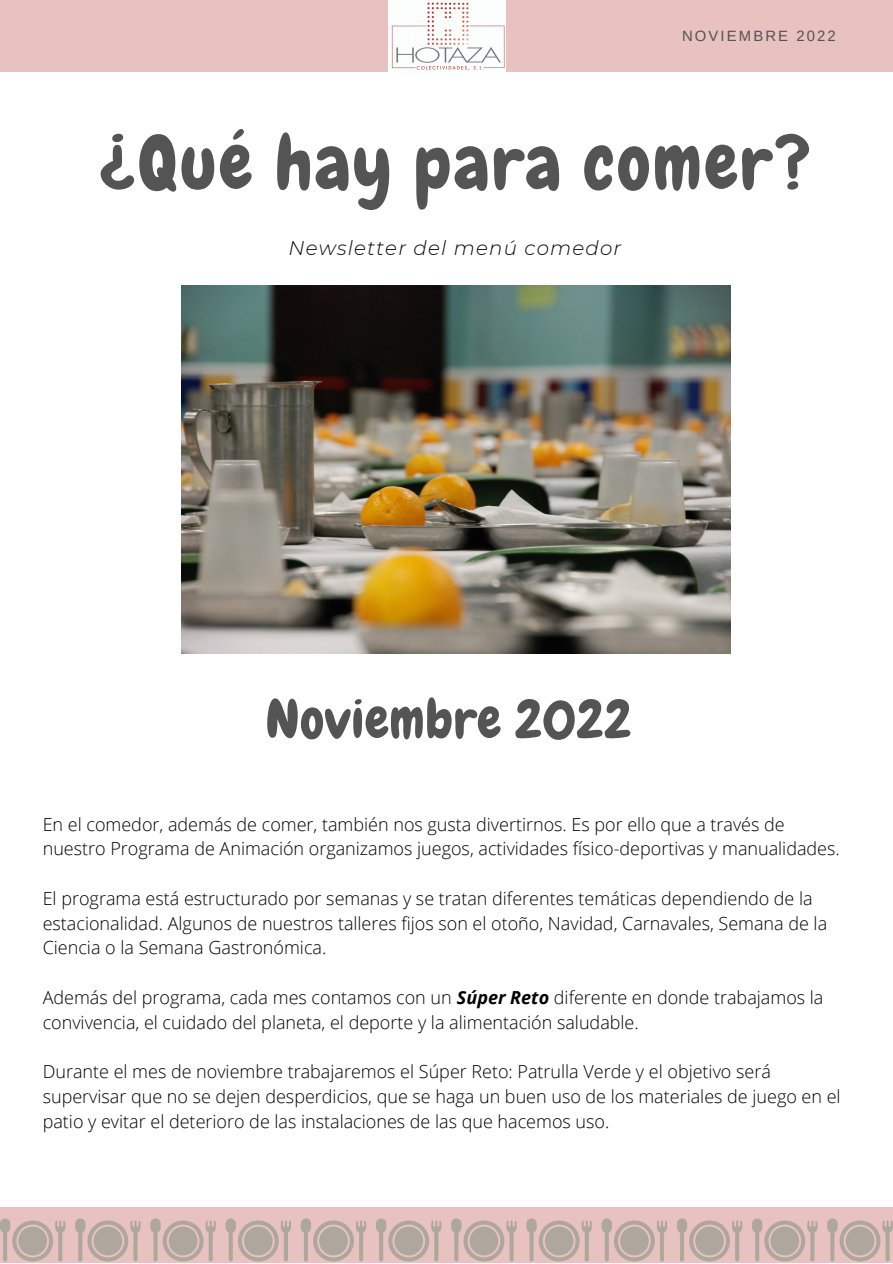
<style>
.page{position:relative;width:893px;height:1264px;background:#fff}
.page>*{position:absolute;margin:0;border:0;box-sizing:border-box;transform-origin:0 0}
.t1{font:75px "Chewy";letter-spacing:.03em;color:#545454}
.t2{font:53.7px "Chewy";letter-spacing:.01em;color:#545454}
.t3{font:italic 300 19.8px "Montserrat";letter-spacing:.06em;color:#0a0a0a}
.t4{font:300 18px/24.8px "Open Sans";color:#000}
.t5{font:14.85px "Arimo";letter-spacing:.14em;color:#545454}
.s1{font-weight:700;font-style:italic}
</style>
<div class="page">
<div style="left:0;top:0;width:892px;height:72px;background:#e8c1c1"></div>
<div style="left:0;top:1207px;width:892px;height:55px;background:#e8c1c1"></div>
<img style="left:181px;top:285px;width:549px;height:368px">
<svg style="left:0;top:1218px;width:592px;height:43px"></svg>
<svg style="left:601px;top:1218px;width:291px;height:43px"></svg>
<img style="left:388px;top:0;width:117px;height:72px">
<p class="t5" style="left:682px;top:28px;width:155px">NOVIEMBRE 2022</p>
<h1 class="t1" style="left:99px;top:115px;width:713px">¿Qué hay para comer?</h1>
<p class="t3" style="left:288px;top:236px;width:334px">Newsletter del menú comedor</p>
<h2 class="t2" style="left:265px;top:685px;width:367px">Noviembre 2022</h2>
<p class="t4" style="left:43px;top:811px;width:798px">En el comedor, además de comer, también nos gusta divertirnos. Es por ello que a través de nuestro Programa de Animación organizamos juegos, actividades físico-deportivas y manualidades.</p>
<p class="t4" style="left:43px;top:885px;width:785px">El programa está estructurado por semanas y se tratan diferentes temáticas dependiendo de la estacionalidad. Algunos de nuestros talleres fijos son el otoño, Navidad, Carnavales, Semana de la<br>Ciencia o la Semana Gastronómica.</p>
<p class="t4" style="left:43px;top:984px;width:782px">Además del programa, cada mes contamos con un <span class="s1">Súper Reto</span> diferente en donde trabajamos la convivencia, el cuidado del planeta, el deporte y la alimentación saludable.</p>
<p class="t4" style="left:43px;top:1058px;width:799px">Durante el mes de noviembre trabajaremos el Súper Reto: Patrulla Verde y el objetivo será supervisar que no se dejen desperdicios, que se haga un buen uso de los materiales de juego en el patio y evitar el deterioro de las instalaciones de las que hacemos uso.</p>
</div>
